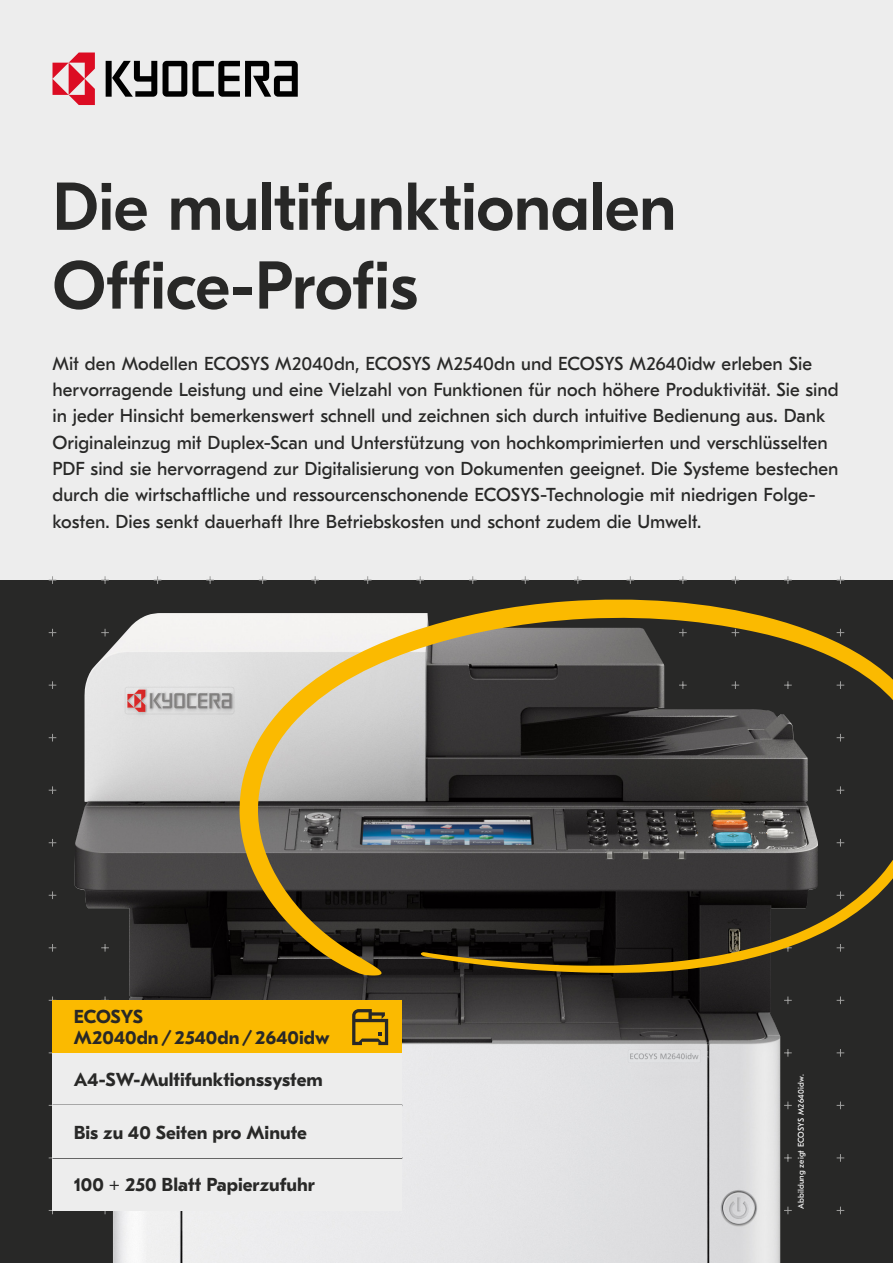
<style>
.page{position:relative;width:893px;height:1263px;background:#ededed}
.page>*{position:absolute;margin:0;border:0;box-sizing:border-box;transform-origin:0 0}
.Title_-_Large{font:500 67.5px/78.8px "GT Eesti Pro Display";letter-spacing:-.01em;color:#282827}
.Special_Paragraph{font:18.75px/26.2px "GT Eesti Pro Text";color:#282827}
.Signposting{font:700 18.75px/21px "GT Eesti Pro Text";color:#282827}
.Technical_Data{font:8.25px "GT Eesti Pro Text";letter-spacing:.02em;color:#fff}
</style>
<div class="page">
<div style="left:0;top:580px;width:893px;height:683px;background:#282827"></div>
<svg style="left:193px;top:61px;width:105px;height:36px"></svg>
<svg style="left:163px;top:61px;width:24px;height:36px"></svg>
<svg style="left:106px;top:61px;width:51px;height:36px"></svg>
<svg style="left:53px;top:53px;width:42px;height:52px"></svg>
<img style="left:75px;top:613px;width:717px;height:650px">
<div style="left:53px;top:1053px;width:349px;height:52px;background:#ededed"></div>
<div style="left:53px;top:1000px;width:349px;height:53px;background:#fbba00"></div>
<div style="left:53px;top:1158px;width:349px;height:52px;background:#ededed"></div>
<hr style="left:53px;top:1157px;width:349px;height:2px;background:#282827">
<svg style="left:352px;top:1009px;width:36px;height:36px"></svg>
<svg style="left:239px;top:599px;width:654px;height:376px"></svg>
<div style="left:53px;top:1105px;width:349px;height:53px;background:#ededed"></div>
<p class="Title_-_Large" style="left:53px;top:169px;width:625px">Die multifunktionalen<br>Office-Profis</p>
<p class="Special_Paragraph" style="left:53px;top:351px;width:788px">Mit den Modellen ECOSYS M2040dn, ECOSYS M2540dn und ECOSYS M2640idw erleben Sie hervorragende Leistung und eine Vielzahl von Funktionen für noch höhere Produktivität. Sie sind in jeder Hinsicht bemerkenswert schnell und zeichnen sich durch intuitive Bedienung aus. Dank Originaleinzug mit Duplex-Scan und Unterstützung von hochkomprimierten und verschlüsselten PDF sind sie hervorragend zur Digitalisierung von Dokumenten geeignet. Die Systeme bestechen durch die wirtschaftliche und ressourcenschonende ECOSYS-Technologie mit niedrigen Folge&shy;kosten. Dies senkt dauerhaft Ihre Betriebskosten und schont zudem die Umwelt.</p>
<p class="Signposting" style="left:74px;top:1007px;width:257px">ECOSYS<br>M2040dn / 2540dn / 2640idw</p>
<p class="Signposting" style="left:74px;top:1070px;width:251px">A4-SW-Multifunktionssystem</p>
<p class="Signposting" style="left:74px;top:1122px;width:235px">Bis zu 40 Seiten pro Minute</p>
<p class="Signposting" style="left:74px;top:1175px;width:242px">100 + 250 Blatt Papierzufuhr</p>
<p class="Technical_Data" style="left:796px;top:1209px;width:136px;rotate:-90deg">Abbildung zeigt ECOSYS M2640idw.</p>
</div>
